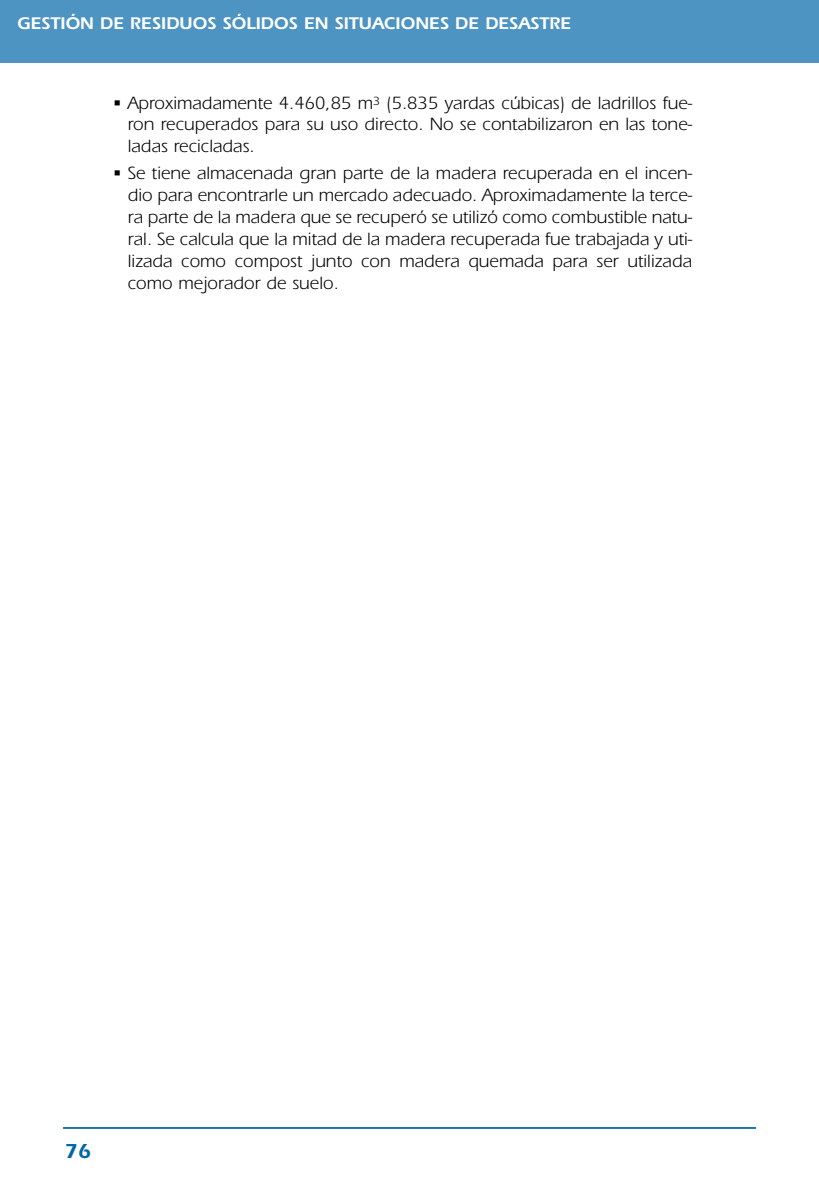
<style>
.page{position:relative;width:819px;height:1191px;background:#fff}
.page>*{position:absolute;margin:0;border:0;box-sizing:border-box;transform-origin:0 0}
.t1{font:600 21px "Itc Eras";color:#0067aa}
.t2{font:18.38px/21.9px "Itc Eras";color:#000;text-align:justify}
.t3{font:600 17.5px "Itc Eras";color:#fff}
</style>
<div class="page">
<div style="left:0;top:0;width:819px;height:63px;background:#4d94c3"></div>
<hr style="left:63px;top:1127px;width:693px;height:1px;background:#0067aa">
<p class="t3" style="left:18px;top:17px;width:555px">GESTIÓN DE RESIDUOS SÓLIDOS EN SITUACIONES DE DESASTRE</p>
<p class="t2" style="left:128px;top:93px;width:566px;text-indent:-16px">• Aproximadamente 4.460,85 m<sup>3</sup> (5.835 yardas cúbicas) de ladrillos fue&shy;ron recuperados para su uso directo. No se contabilizaron en las tone&shy;ladas recicladas.</p>
<p class="t2" style="left:128px;top:164px;width:566px;text-indent:-16px">• Se tiene almacenada gran parte de la madera recuperada en el incen&shy;dio para encontrarle un mercado adecuado. Aproximadamente la terce&shy;ra parte de la madera que se recuperó se utilizó como combustible natu&shy;ral. Se calcula que la mitad de la madera recuperada fue trabajada y uti&shy;lizada como compost junto con madera quemada para ser utilizada como mejorador de suelo.</p>
<p class="t1" style="left:65px;top:1144px;width:28px">76</p>
</div>
